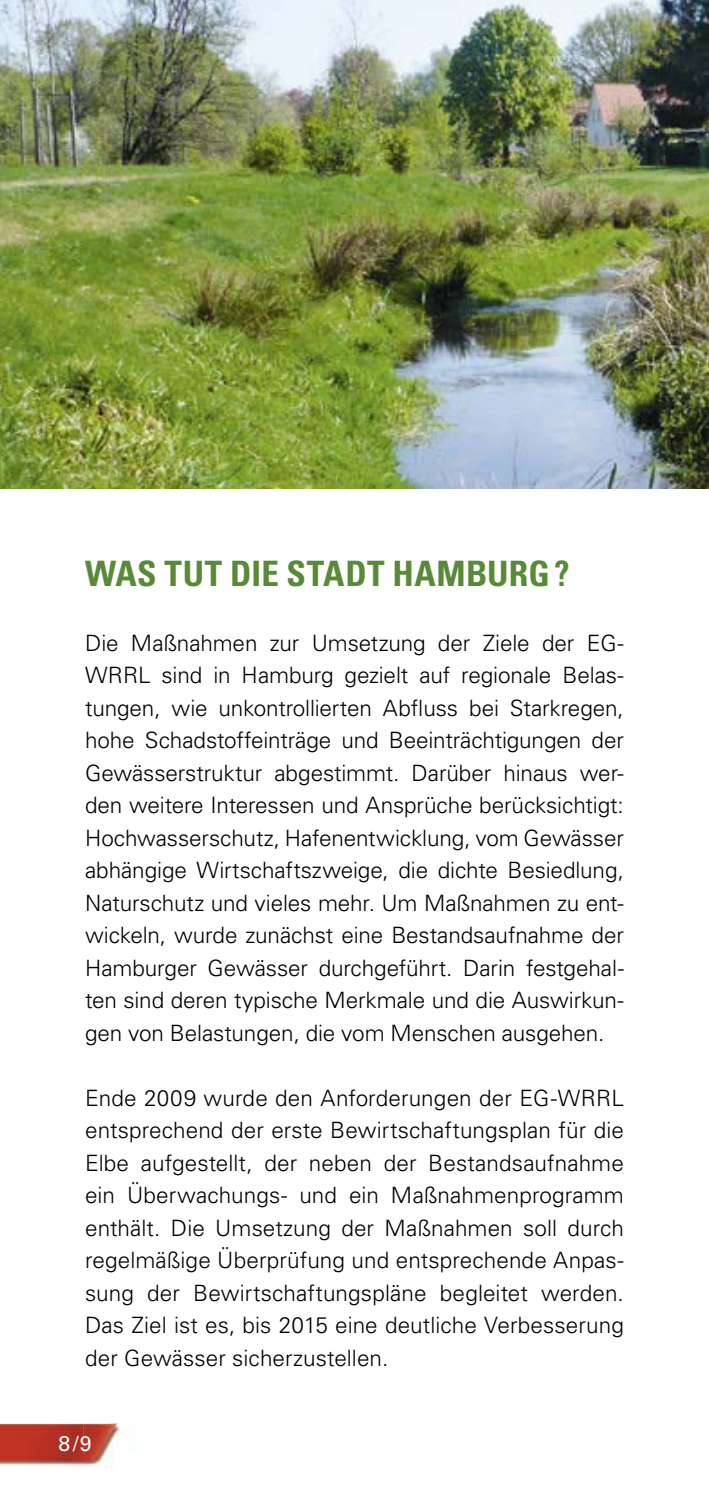
<style>
.page{position:relative;width:709px;height:1489px;background:#fff}
.page>*{position:absolute;margin:0;border:0;box-sizing:border-box;transform-origin:0 0}
.t1{font:700 condensed 35px "Univers LT";letter-spacing:.01em;color:#598a37}
.t2{font:300 22.5px/32.5px "Univers LT";color:#000;text-align:justify}
.t3{font:21.25px "Univers LT";color:#fff}
</style>
<div class="page">
<img style="left:0;top:0;width:709px;height:488px">
<img style="left:0;top:1423px;width:123px;height:44px">
<svg style="left:84px;top:1424px;width:1px;height:29px"></svg>
<h1 class="t1" style="left:85px;top:551px;width:486px">WAS TUT DIE STADT HAMBURG ?</h1>
<p class="t2" style="left:85px;top:626px;width:540px">Die Maßnahmen zur Umsetzung der Ziele der EG-WRRL sind in Hamburg gezielt auf regionale Belas&shy;tungen, wie unkontrollierten Abfluss bei Starkregen, hohe Schadstoffeinträge und Beeinträchtigungen der Gewässerstruktur abgestimmt. Darüber hinaus wer&shy;den weitere Interessen und Ansprüche berücksichtigt:<br>Hochwasserschutz, Hafenentwicklung, vom Gewässer abhängige Wirtschaftszweige, die dichte Besiedlung, Naturschutz und vieles mehr. Um Maßnahmen zu ent&shy;wickeln, wurde zunächst eine Bestandsaufnahme der Hamburger Gewässer durchgeführt. Darin festgehal&shy;ten sind deren typische Merkmale und die Auswirkun&shy;gen von Belastungen, die vom Menschen ausgehen.</p>
<p class="t2" style="left:85px;top:1081px;width:540px">Ende 2009 wurde den Anforderungen der EG-WRRL entsprechend der erste Bewirtschaftungsplan für die Elbe aufgestellt, der neben der Bestandsaufnahme ein Überwachungs- und ein Maßnahmenprogramm enthält. Die Umsetzung der Maßnahmen soll durch regelmäßige Überprüfung und entsprechende Anpas&shy;sung der Bewirtschaftungspläne begleitet werden.<br>Das Ziel ist es, bis 2015 eine deutliche Verbesserung der Gewässer sicherzustellen.</p>
<p class="t3" style="left:59px;top:1430px;width:35px">8 / 9</p>
</div>
